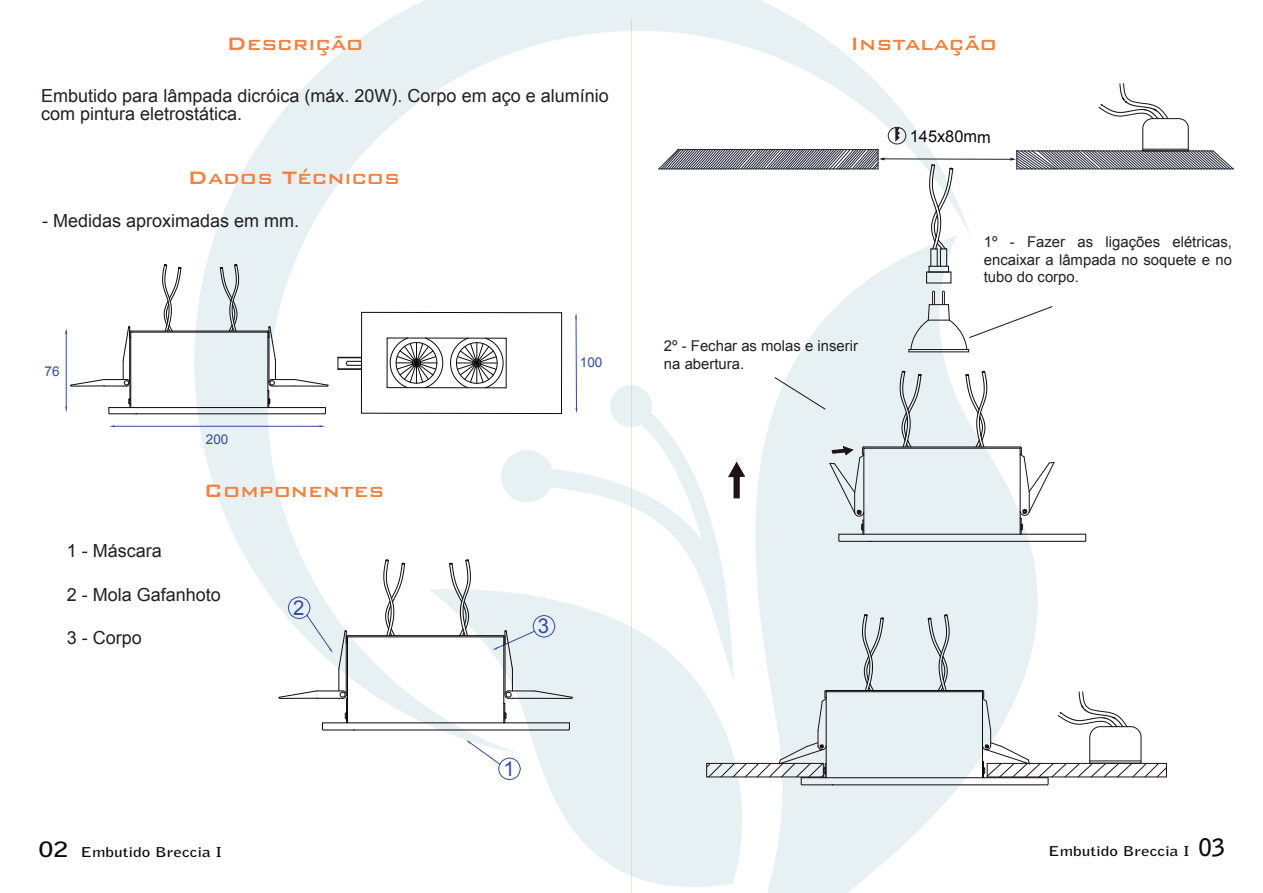
<style>
.page{position:relative;width:1263px;height:893px;background:#fff}
.page>*{position:absolute;margin:0;border:0;box-sizing:border-box;transform-origin:0 0}
.t1{font:500 24px "Bank Gothic BT";color:#f4803d}
.t2{font:20.4px "Arial";color:#354a9f}
.t3{font:18px/18px "Arial";color:#231f20}
.t4{font:16.35px "Arial";letter-spacing:-.005em;color:#0b090c}
.t5{font:14.85px/17.9px "Arial";color:#231f20}
.t6{font:700 13.5px "Bell Gothic Std";color:#0c090d;scale:1.28 1}
.t7{font:13.5px "Arial";color:#354a9f}
.s1{font-size:21px}
.s2{font-size:24px;color:#0b090d}
</style>
<div class="page">
<img style="left:194px;top:0;width:844px;height:893px">
<svg style="left:466px;top:740px;width:55px;height:40px"></svg>
<svg style="left:575px;top:313px;width:2px;height:6px"></svg>
<svg style="left:575px;top:408px;width:2px;height:6px"></svg>
<hr style="left:576px;top:319px;width:1px;height:89px;background:#354a9f">
<hr style="left:114px;top:426px;width:206px;height:1px;background:#354a9f">
<hr style="left:882px;top:159px;width:131px;height:1px;background:#231f20">
<hr style="left:1017px;top:169px;width:216px;height:1px;background:#202432">
<svg style="left:658px;top:149px;width:226px;height:21px;background:#878990"></svg>
<div style="left:888px;top:127px;width:18px;height:17px;border:1px solid #231f20;border-radius:50%"></div>
<svg style="left:895px;top:127px;width:5px;height:15px"></svg>
<svg style="left:1010px;top:83px;width:223px;height:86px"></svg>
<hr style="left:909px;top:352px;width:60px;height:1px;background:#1d1217">
<svg style="left:728px;top:462px;width:17px;height:36px"></svg>
<svg style="left:909px;top:291px;width:144px;height:61px"></svg>
<svg style="left:926px;top:164px;width:27px;height:109px"></svg>
<svg style="left:390px;top:340px;width:53px;height:46px"></svg>
<hr style="left:396px;top:363px;width:41px;height:1px;background:#0c090d">
<svg style="left:338px;top:357px;width:23px;height:13px"></svg>
<div style="left:361px;top:312px;width:201px;height:102px;border:1px solid #0c090d"></div>
<div style="left:387px;top:338px;width:119px;height:50px;border:1px solid #0c090d"></div>
<svg style="left:450px;top:338px;width:53px;height:50px"></svg>
<svg style="left:278px;top:560px;width:295px;height:171px"></svg>
<svg style="left:65px;top:264px;width:264px;height:150px"></svg>
<svg style="left:774px;top:371px;width:312px;height:171px"></svg>
<svg style="left:706px;top:614px;width:461px;height:171px"></svg>
<h1 class="t1" style="left:226px;top:31px;width:138px">Descrição</h1>
<p class="t3" style="left:41px;top:87px;width:569px">Embutido para lâmpada dicróica (máx. 20W). Corpo em aço e alumínio com pintura eletrostática.</p>
<h1 class="t1" style="left:187px;top:164px;width:214px">Dados Técnicos</h1>
<p class="t3" style="left:42px;top:212px;width:259px">- Medidas aproximadas em mm.</p>
<p class="t7" style="left:45px;top:362px;width:17px">76</p>
<p class="t7" style="left:206px;top:430px;width:24px">200</p>
<h1 class="t1" style="left:204px;top:477px;width:182px">Componentes</h1>
<p class="t3" style="left:67px;top:542px;width:97px">1 - Máscara</p>
<p class="t3" style="left:67px;top:585px;width:156px">2 - Mola Gafanhoto</p>
<p class="t3" style="left:67px;top:629px;width:77px">3 - Corpo</p>
<p class="t2" style="left:293px;top:594px;width:13px">2</p>
<p class="t7" style="left:580px;top:353px;width:24px">100</p>
<p class="t2" style="left:538px;top:613px;width:13px">3</p>
<p class="t2" style="left:503px;top:755px;width:13px">1</p>
<h1 class="t1" style="left:850px;top:31px;width:149px">Instalação</h1>
<p class="t4" style="left:910px;top:126px;width:82px">145x80mm</p>
<p class="t5" style="left:664px;top:337px;width:195px">2º - Fechar as molas e inserir na abertura.</p>
<p class="t5" style="left:984px;top:233px;width:250px;text-align:justify">1º - Fazer as ligações elétricas, encaixar a lâmpada no soquete e no tubo do corpo.</p>
<p class="t6" style="left:39px;top:843px;width:145px"><span class="s1">02</span> Embutido Breccia I</p>
<p class="t6" style="left:1048px;top:843px;width:140px">Embutido Breccia I <span class="s2">03</span></p>
</div>
